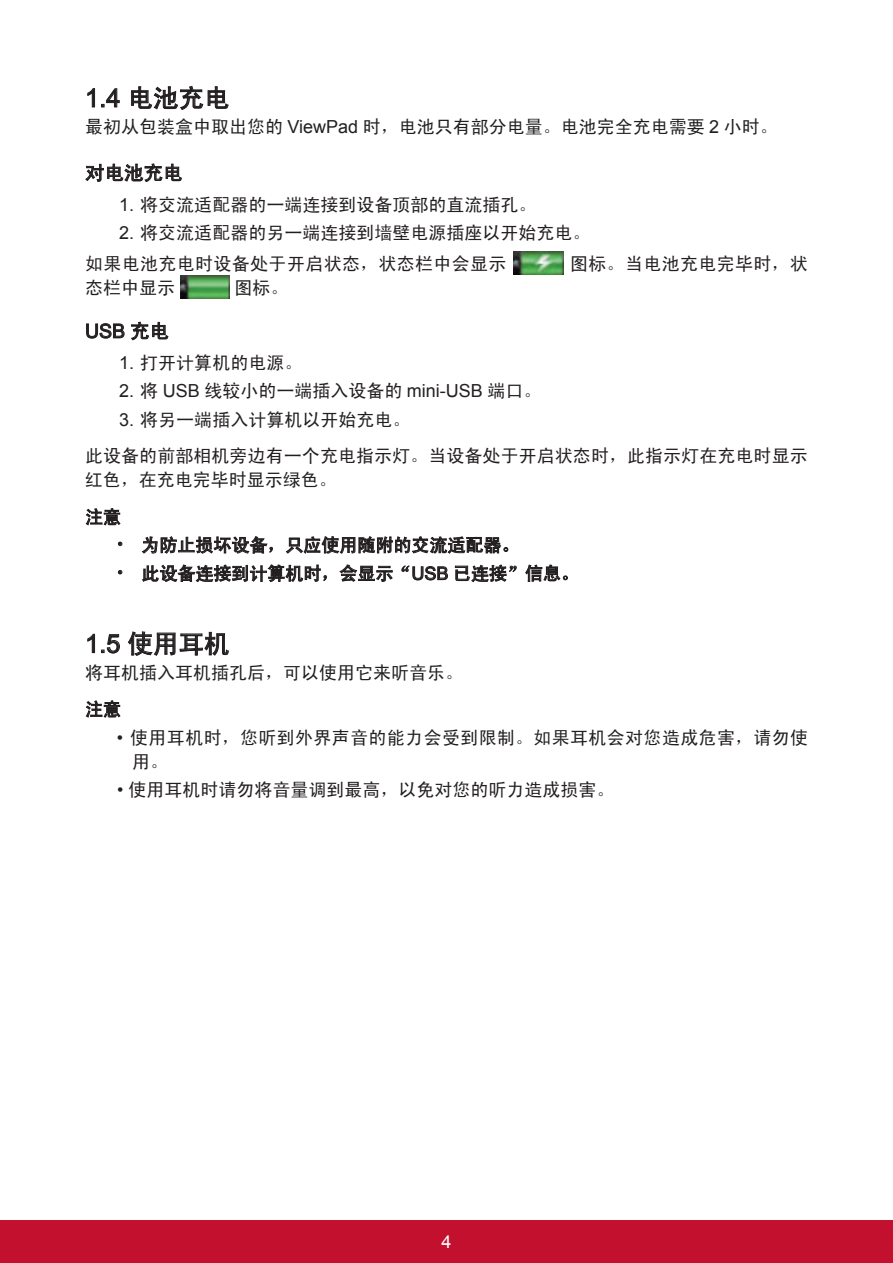
<style>
.page{position:relative;width:893px;height:1263px;background:#fff}
.page>*{position:absolute;margin:0;border:0;box-sizing:border-box;transform-origin:0 0}
.t1{font:25.5px "Sim Hei";color:#231f20}
.t2{font:19.5px "Sim Hei";color:#231f20}
.t3{font:19.5px "Arial";color:#231f20}
.t4{font:18px/36.8px "Sim Hei";color:#231f20}
.t5{font:18px/24px "Sim Hei";letter-spacing:.02em;color:#231f20}
.t6{font:18px "Arial";color:#fff}
.s1{font-family:"Arial"}
.s2{font-family:"Sim Hei"}
</style>
<div class="page">
<div style="left:0;top:1220px;width:893px;height:43px;background:#c3102f"></div>
<svg style="left:87px;top:88px;width:8px;height:20px"></svg>
<svg style="left:101px;top:88px;width:19px;height:20px"></svg>
<svg style="left:131px;top:86px;width:98px;height:24px"></svg>
<svg style="left:85px;top:163px;width:97px;height:19px"></svg>
<img style="left:514px;top:252px;width:49px;height:22px">
<img style="left:180px;top:276px;width:50px;height:22px">
<svg style="left:86px;top:321px;width:83px;height:20px"></svg>
<svg style="left:85px;top:508px;width:36px;height:18px"></svg>
<svg style="left:142px;top:536px;width:131px;height:18px"></svg>
<svg style="left:286px;top:536px;width:223px;height:18px"></svg>
<svg style="left:142px;top:564px;width:185px;height:18px"></svg>
<svg style="left:339px;top:564px;width:54px;height:18px"></svg>
<svg style="left:401px;top:565px;width:47px;height:16px"></svg>
<svg style="left:455px;top:564px;width:62px;height:18px"></svg>
<svg style="left:525px;top:564px;width:43px;height:18px"></svg>
<svg style="left:87px;top:633px;width:8px;height:20px"></svg>
<svg style="left:101px;top:634px;width:19px;height:20px"></svg>
<svg style="left:128px;top:631px;width:101px;height:25px"></svg>
<svg style="left:85px;top:700px;width:36px;height:18px"></svg>
<svg style="left:118px;top:541px;width:5px;height:5px"></svg>
<svg style="left:118px;top:570px;width:5px;height:5px"></svg>
<h1 class="t1" style="left:85px;top:85px;width:146px"><span class="s1">1.4</span> 电池充电</h1>
<p class="t4" style="left:85px;top:108px;width:694px">最初从包装盒中取出您的 <span class="s1">ViewPad</span> 时，电池只有部分电量。电池完全充电需要 <span class="s1">2</span> 小时。</p>
<p class="t2" style="left:85px;top:163px;width:99px">对电池充电</p>
<p class="t4" style="left:119px;top:186px;width:419px"><span class="s1">1.</span> 将交流适配器的一端连接到设备顶部的直流插孔。</p>
<p class="t4" style="left:85px;top:217px;width:507px;line-height:30.5px;text-indent:34px"><span class="s1">2.</span> 将交流适配器的另一端连接到墙壁电源插座以开始充电。如果电池充电时设备处于开启状态，状态栏中会显示</p>
<p class="t5" style="left:570px;top:251px;width:239px">图标。当电池充电完毕时，状</p>
<p class="t4" style="left:85px;top:269px;width:91px">态栏中显示</p>
<p class="t4" style="left:235px;top:269px;width:55px">图标。</p>
<p class="t3" style="left:85px;top:318px;width:85px">USB <span class="s2">充电</span></p>
<p class="t4" style="left:119px;top:344px;width:185px"><span class="s1">1.</span> 打开计算机的电源。</p>
<p class="t4" style="left:119px;top:373px;width:424px"><span class="s1">2.</span> 将 <span class="s1">USB</span> 线较小的一端插入设备的 <span class="s1">mini-USB</span> 端口。</p>
<p class="t4" style="left:85px;top:401px;width:724px;text-indent:34px"><span class="s1">3.</span> 将另一端插入计算机以开始充电。<br>此设备的前部相机旁边有一个充电指示灯。当设备处于开启状态时，此指示灯在充电时显示</p>
<p class="t4" style="left:85px;top:462px;width:254px">红色，在充电完毕时显示绿色。注意</p>
<p class="t4" style="left:141px;top:531px;width:439px;line-height:28.2px">为防止损坏设备，只应使用随附的交流适配器。<br>此设备连接到计算机时，会显示“<span class="s1">USB</span> 已连接”信息。</p>
<h1 class="t1" style="left:85px;top:631px;width:146px"><span class="s1">1.5</span> 使用耳机</h1>
<p class="t4" style="left:85px;top:654px;width:379px">将耳机插入耳机插孔后，可以使用它来听音乐。注意</p>
<p class="t5" style="left:132px;top:725px;width:678px;text-indent:-15px"><span class="s1">•</span> 使用耳机时，您听到外界声音的能力会受到限制。如果耳机会对您造成危害，请勿使用。</p>
<p class="t4" style="left:117px;top:771px;width:499px"><span class="s1">•</span> 使用耳机时请勿将音量调到最高，以免对您的听力造成损害。</p>
<p class="t6" style="left:441px;top:1230px;width:12px">4</p>
</div>
